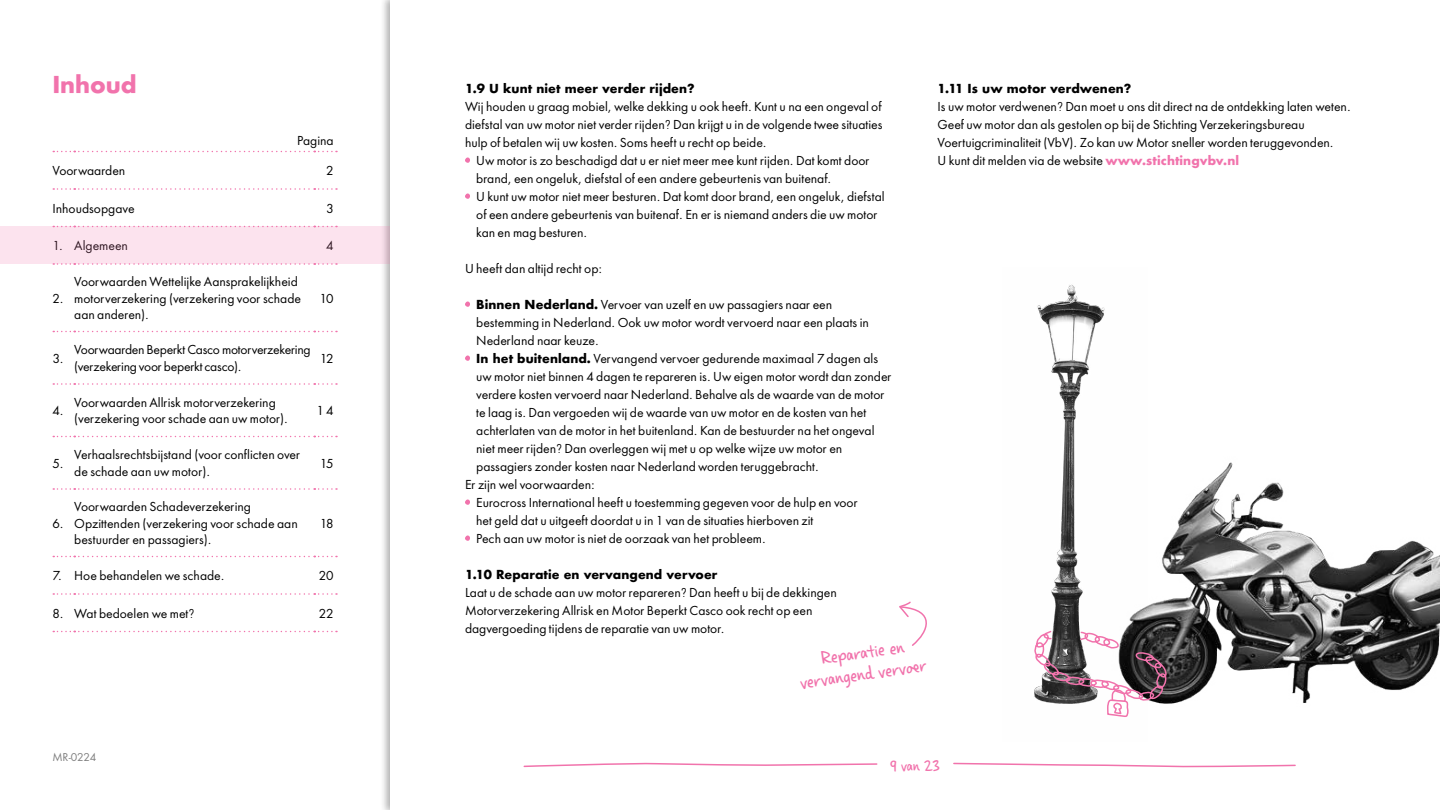
<style>
.page{position:relative;width:1440px;height:810px;background:#fff}
.page>*{position:absolute;margin:0;border:0;box-sizing:border-box;transform-origin:0 0}
.t1{font:700 22.5px "INSHAREDSANS";letter-spacing:-.01em;color:#f173ac}
.t2{font:19.5px/21.8px "Casino Hand";color:#f173ac;text-align:center}
.t3{font:16.5px "Casino Hand";color:#f173ac}
.t4{font:12px/18px "INSHAREDSANS";color:#000}
.t5{font:700 12px "INSHAREDSANS";color:#000}
.t6{font:12px/16.5px "INSHAREDSANS";letter-spacing:-.02em;color:#000}
.t7{font:10.5px "INSHAREDSANS";letter-spacing:-.01em;color:#808080}
.s1{font-weight:700}
.s2{font-weight:700;color:#f173ac}
</style>
<div class="page">
<svg style="left:523px;top:763px;width:355px;height:5px"></svg>
<svg style="left:953px;top:762px;width:343px;height:5px"></svg>
<svg style="left:53px;top:151px;width:284px;height:1px"></svg>
<svg style="left:53px;top:188px;width:284px;height:2px"></svg>
<svg style="left:53px;top:264px;width:284px;height:1px"></svg>
<svg style="left:53px;top:331px;width:284px;height:1px"></svg>
<svg style="left:53px;top:383px;width:284px;height:2px"></svg>
<svg style="left:53px;top:436px;width:284px;height:1px"></svg>
<svg style="left:53px;top:488px;width:284px;height:2px"></svg>
<svg style="left:53px;top:556px;width:284px;height:1px"></svg>
<svg style="left:53px;top:593px;width:284px;height:2px"></svg>
<svg style="left:53px;top:631px;width:284px;height:1px"></svg>
<svg style="left:465px;top:157px;width:5px;height:6px"></svg>
<svg style="left:465px;top:193px;width:5px;height:6px"></svg>
<svg style="left:465px;top:301px;width:5px;height:6px"></svg>
<svg style="left:465px;top:355px;width:5px;height:6px"></svg>
<svg style="left:465px;top:500px;width:5px;height:5px"></svg>
<svg style="left:465px;top:536px;width:5px;height:5px"></svg>
<img style="left:1148px;top:462px;width:292px;height:242px">
<img style="left:1037px;top:284px;width:111px;height:346px">
<svg style="left:1034px;top:630px;width:133px;height:87px"></svg>
<svg style="left:899px;top:601px;width:28px;height:45px"></svg>
<div style="left:0;top:226px;width:389px;height:38px;background:#fce3ee"></div>
<h1 class="t1" style="left:52px;top:69px;width:86px">Inhoud</h1>
<p class="t5" style="left:465px;top:80px;width:231px">1.9 U kunt niet meer verder rijden?</p>
<p class="t4" style="left:465px;top:98px;width:419px;text-align:justify">Wij houden u graag mobiel, welke dekking u ook heeft. Kunt u na een ongeval of diefstal van uw motor niet verder rijden? Dan krijgt u in de volgende twee situaties hulp of betalen wij uw kosten. Soms heeft u recht op beide.</p>
<p class="t4" style="left:476px;top:152px;width:410px">Uw motor is zo beschadigd dat u er niet meer mee kunt rijden. Dat komt door brand, een ongeluk, diefstal of een andere gebeurtenis van buitenaf.<br>U kunt uw motor niet meer besturen. Dat komt door brand, een ongeluk, diefstal of een andere gebeurtenis van buitenaf. En er is niemand anders die uw motor kan en mag besturen.</p>
<p class="t4" style="left:465px;top:260px;width:139px">U heeft dan altijd recht op:</p>
<p class="t4" style="left:476px;top:296px;width:357px"><span class="s1">Binnen Nederland.</span> Vervoer van uzelf en uw passagiers naar een</p>
<p class="t4" style="left:476px;top:314px;width:394px">bestemming in Nederland. Ook uw motor wordt vervoerd naar een plaats in</p>
<p class="t4" style="left:476px;top:332px;width:124px">Nederland naar keuze.</p>
<p class="t4" style="left:476px;top:350px;width:403px"><span class="s1">In het buitenland.</span> Vervangend vervoer gedurende maximaal 7 dagen als</p>
<p class="t4" style="left:476px;top:368px;width:417px">uw motor niet binnen 4 dagen te repareren is. Uw eigen motor wordt dan zonder</p>
<p class="t4" style="left:476px;top:386px;width:410px">verdere kosten vervoerd naar Nederland. Behalve als de waarde van de motor</p>
<p class="t4" style="left:476px;top:404px;width:392px">te laag is. Dan vergoeden wij de waarde van uw motor en de kosten van het</p>
<p class="t4" style="left:476px;top:422px;width:400px">achterlaten van de motor in het buitenland. Kan de bestuurder na het ongeval</p>
<p class="t4" style="left:476px;top:440px;width:368px">niet meer rijden? Dan overleggen wij met u op welke wijze uw motor en</p>
<p class="t4" style="left:476px;top:458px;width:344px">passagiers zonder kosten naar Nederland worden teruggebracht.</p>
<p class="t4" style="left:465px;top:476px;width:131px">Er zijn wel voorwaarden:</p>
<p class="t4" style="left:476px;top:494px;width:383px">Eurocross International heeft u toestemming gegeven voor de hulp en voor</p>
<p class="t4" style="left:476px;top:512px;width:339px">het geld dat u uitgeeft doordat u in 1 van de situaties hierboven zit</p>
<p class="t4" style="left:476px;top:530px;width:291px">Pech aan uw motor is niet de oorzaak van het probleem.</p>
<p class="t5" style="left:465px;top:566px;width:254px">1.10 Reparatie en vervangend vervoer</p>
<p class="t4" style="left:465px;top:584px;width:373px">Laat u de schade aan uw motor repareren? Dan heeft u bij de dekkingen<br>Motorverzekering Allrisk en Motor Beperkt Casco ook recht op een dagvergoeding tijdens de reparatie van uw motor.</p>
<p class="t4" style="left:297px;top:131px;width:38px">Pagina</p>
<p class="t4" style="left:52px;top:162px;width:74px">Voorwaarden</p>
<p class="t4" style="left:326px;top:162px;width:9px">2</p>
<p class="t4" style="left:52px;top:199px;width:84px">Inhoudsopgave</p>
<p class="t4" style="left:326px;top:199px;width:9px">3</p>
<p class="t4" style="left:52px;top:237px;width:77px">1. Algemeen</p>
<p class="t4" style="left:326px;top:237px;width:9px">4</p>
<p class="t4" style="left:74px;top:274px;width:228px;line-height:16.5px">Voorwaarden Wettelijke Aansprakelijkheid motorverzekering (verzekering voor schade aan anderen).</p>
<p class="t4" style="left:52px;top:289px;width:13px">2.</p>
<p class="t4" style="left:320px;top:289px;width:16px">10</p>
<p class="t4" style="left:52px;top:349px;width:13px">3.</p>
<p class="t6" style="left:74px;top:342px;width:238px">Voorwaarden Beperkt Casco motorverzekering (verzekering voor beperkt casco).</p>
<p class="t4" style="left:320px;top:349px;width:15px">12</p>
<p class="t4" style="left:52px;top:402px;width:13px">4.</p>
<p class="t4" style="left:74px;top:394px;width:215px;line-height:16.5px">Voorwaarden Allrisk motorverzekering (verzekering voor schade aan uw motor).</p>
<p class="t4" style="left:316px;top:402px;width:19px">1 4</p>
<p class="t4" style="left:52px;top:454px;width:13px">5.</p>
<p class="t4" style="left:74px;top:447px;width:227px;line-height:16.5px">Verhaalsrechtsbijstand (voor conflicten over de schade aan uw motor).</p>
<p class="t4" style="left:320px;top:454px;width:15px">15</p>
<p class="t4" style="left:74px;top:499px;width:225px;line-height:16.5px">Voorwaarden Schadeverzekering<br>Opzittenden (verzekering voor schade aan bestuurder en passagiers).</p>
<p class="t4" style="left:52px;top:514px;width:13px">6.</p>
<p class="t4" style="left:320px;top:514px;width:15px">18</p>
<p class="t4" style="left:52px;top:567px;width:174px">7. Hoe behandelen we schade.</p>
<p class="t4" style="left:319px;top:567px;width:16px">20</p>
<p class="t4" style="left:52px;top:604px;width:143px">8. Wat bedoelen we met?</p>
<p class="t4" style="left:319px;top:604px;width:16px">22</p>
<h2 class="t2" style="left:796px;top:651px;width:129px;rotate:-8deg">Reparatie en vervangend vervoe r</h2>
<p class="t5" style="left:938px;top:80px;width:195px">1.11 Is uw motor verdwenen?</p>
<p class="t4" style="left:938px;top:98px;width:415px">Is uw motor verdwenen? Dan moet u ons dit direct na de ontdekking laten weten.<br>Geef uw motor dan als gestolen op bij de Stichting Verzekeringsbureau Voertuigcriminaliteit (VbV). Zo kan uw Motor sneller worden teruggevonden.<br>U kunt dit melden via de website <span class="s2">www.stichtingvbv.nl</span></p>
<p class="t7" style="left:52px;top:750px;width:45px">MR-0224</p>
<h3 class="t3" style="left:890px;top:756px;width:51px">9 van 23</h3>
</div>
